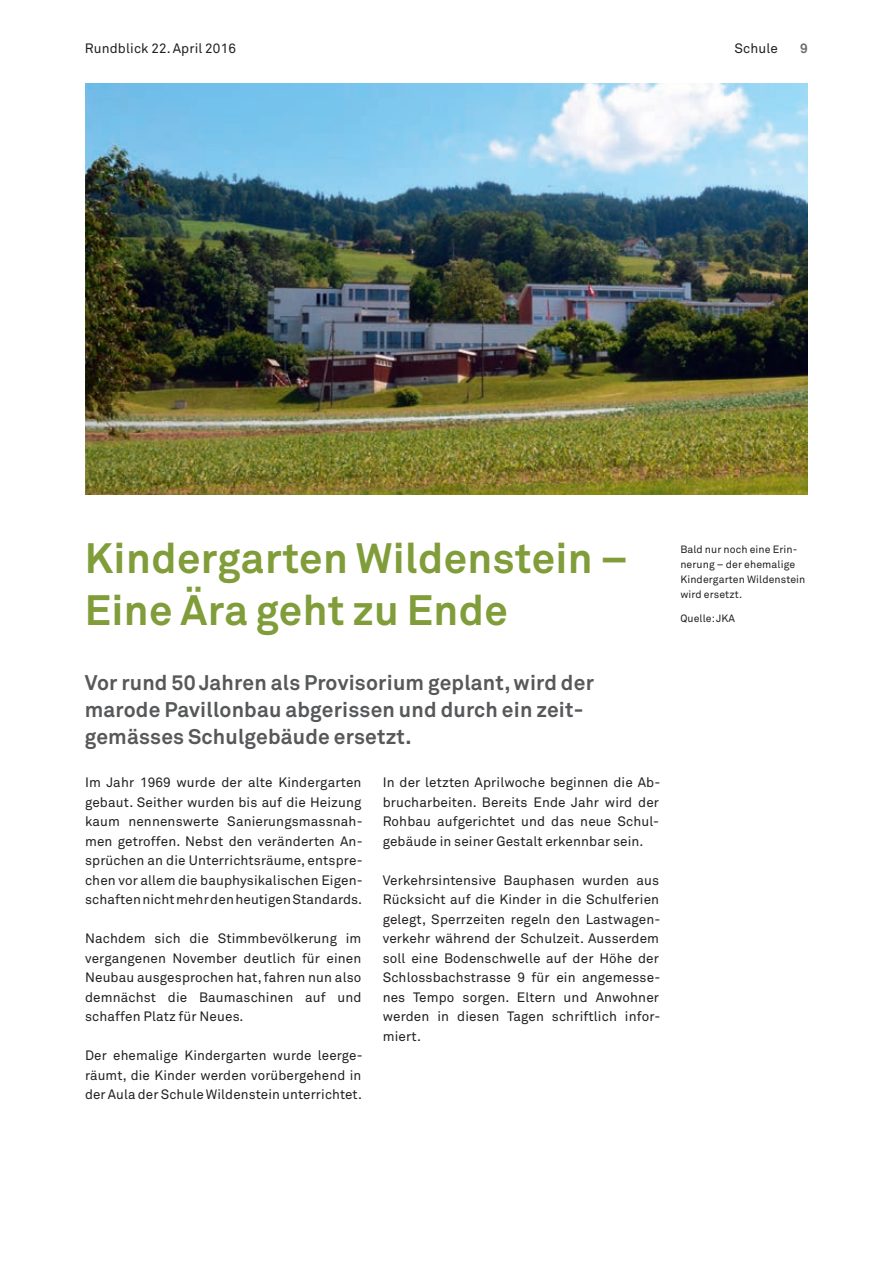
<style>
.page{position:relative;width:893px;height:1263px;background:#fff}
.page>*{position:absolute;margin:0;border:0;box-sizing:border-box;transform-origin:0 0}
.t1{font:700 42px/52.5px "Akkurat";letter-spacing:.01em;color:#809d3a}
.t2{font:700 21px/27px "Akkurat";letter-spacing:.01em;color:#57585a}
.t3{font:13.5px/19.5px "Akkurat";letter-spacing:.01em;color:#231f20;text-align:justify}
.t4{font:700 13.5px "Akkurat";color:#6c6d70}
.t5{font:10.5px/15px "Akkurat";letter-spacing:.01em;color:#231f20}
</style>
<div class="page">
<img style="left:85px;top:83px;width:723px;height:412px">
<p class="t3" style="left:85px;top:39px;width:153px">Rundblick 22. April 2016</p>
<p class="t3" style="left:734px;top:39px;width:45px">Schule</p>
<p class="t4" style="left:800px;top:40px;width:9px">9</p>
<h1 class="t1" style="left:85px;top:532px;width:545px">Kindergarten Wildenstein –<br>Eine Ära geht zu Ende</h1>
<h2 class="t2" style="left:85px;top:669px;width:511px">Vor rund 50 Jahren als Provisorium geplant, wird der marode Pavillonbau abgerissen und durch ein zeit&shy;gemässes Schulgebäude ersetzt.</h2>
<p class="t3" style="left:85px;top:773px;width:279px">Im Jahr 1969 wurde der alte Kindergarten gebaut. Seither wurden bis auf die Heizung kaum nennenswerte Sanierungsmassnah&shy;men getroffen. Nebst den veränderten An&shy;sprüchen an die Unterrichtsräume, entspre&shy;chen vor allem die bauphysikalischen Eigen&shy;schaften nicht mehr den heutigen Standards.</p>
<p class="t3" style="left:85px;top:929px;width:278px">Nachdem sich die Stimmbevölkerung im vergangenen November deutlich für einen Neubau ausgesprochen hat, fahren nun also demnächst die Baumaschinen auf und schaffen Platz für Neues.</p>
<p class="t3" style="left:85px;top:1046px;width:279px">Der ehemalige Kindergarten wurde leerge&shy;räumt, die Kinder werden vorübergehend in der Aula der Schule Wildenstein unterrichtet.</p>
<p class="t3" style="left:383px;top:773px;width:279px">In der letzten Aprilwoche beginnen die Ab&shy;brucharbeiten. Bereits Ende Jahr wird der Rohbau aufgerichtet und das neue Schul&shy;gebäude in seiner Gestalt erkennbar sein.</p>
<p class="t3" style="left:383px;top:870px;width:279px">Verkehrsintensive Bauphasen wurden aus Rücksicht auf die Kinder in die Schulferien gelegt, Sperrzeiten regeln den Lastwagen&shy;verkehr während der Schulzeit. Ausserdem soll eine Bodenschwelle auf der Höhe der Schlossbachstrasse 9 für ein angemesse&shy;nes Tempo sorgen. Eltern und Anwohner werden in diesen Tagen schriftlich infor&shy;miert.</p>
<p class="t5" style="left:680px;top:542px;width:127px">Bald nur noch eine Erin&shy;nerung – der ehemalige<br>Kindergarten Wildenstein wird ersetzt.</p>
<p class="t5" style="left:680px;top:611px;width:56px">Quelle: JKA</p>
</div>
